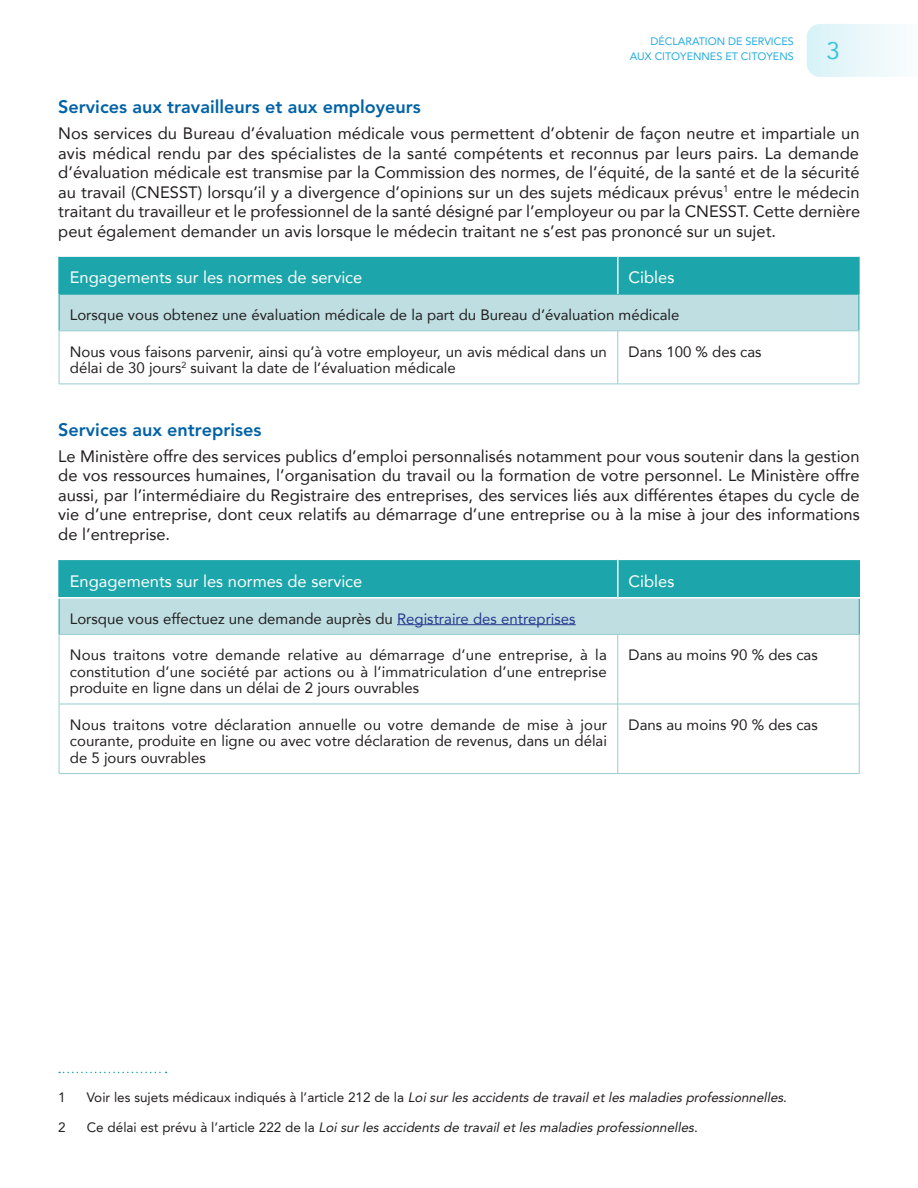
<style>
.page{position:relative;width:918px;height:1188px;background:#fff}
.page>*{position:absolute;margin:0;border:0;box-sizing:border-box;transform-origin:0 0}
.t1{font:24px "Avenir";color:#3cc3de}
.t2{font:800 18px "Avenir LT Std";color:#0062a5}
.t3{font:16.5px/19.5px "Avenir";color:#231f20;text-align:justify}
.t4{font:16.5px "Avenir";color:#fff}
.t5{font:15px/16.5px "Avenir";color:#231f20;text-align:justify}
.footnote{font:italic 13.5px "Avenir LT Std";color:#231f20}
.footnote-2{font:13.5px "Avenir LT Std";color:#231f20}
.t6{font:10.8px/14.9px "Avenir";color:#24aae1;text-align:right}
.s1{color:#283890}
.s2{font-style:normal}
</style>
<div class="page">
<svg style="left:807px;top:24px;width:91px;height:53px"></svg>
<div style="left:60px;top:257px;width:798px;height:37px;background:#1ca6ab"></div>
<div style="left:59px;top:294px;width:800px;height:37px;background:#bedee1"></div>
<svg style="left:60px;top:332px;width:799px;height:52px"></svg>
<hr style="left:58px;top:257px;width:2px;height:37px;background:#1ca6ab">
<hr style="left:858px;top:257px;width:2px;height:37px;background:#1ca6ab">
<hr style="left:59px;top:331px;width:1px;height:53px;background:#96ccd0">
<hr style="left:618px;top:331px;width:1px;height:53px;background:#96ccd0">
<hr style="left:859px;top:331px;width:1px;height:53px;background:#96ccd0">
<hr style="left:59px;top:384px;width:559px;height:1px;background:#96ccd0">
<hr style="left:618px;top:384px;width:241px;height:1px;background:#96ccd0">
<hr style="left:59px;top:294px;width:559px;height:1px;background:#1ca6ab">
<hr style="left:59px;top:294px;width:1px;height:37px;background:#1ca6ab">
<hr style="left:618px;top:294px;width:241px;height:1px;background:#1ca6ab">
<hr style="left:859px;top:294px;width:1px;height:37px;background:#1ca6ab">
<hr style="left:59px;top:331px;width:559px;height:1px;background:#96ccd0">
<hr style="left:618px;top:331px;width:241px;height:1px;background:#96ccd0">
<hr style="left:617px;top:257px;width:2px;height:37px;background:#fff">
<div style="left:59px;top:559px;width:559px;height:39px;background:#1ca6ab"></div>
<div style="left:618px;top:559px;width:241px;height:39px;background:#1ca6ab"></div>
<div style="left:59px;top:598px;width:800px;height:36px;background:#bedee1"></div>
<svg style="left:60px;top:635px;width:799px;height:69px"></svg>
<hr style="left:59px;top:634px;width:559px;height:1px;background:#96ccd0">
<hr style="left:59px;top:635px;width:1px;height:69px;background:#96ccd0">
<hr style="left:618px;top:634px;width:241px;height:1px;background:#96ccd0">
<hr style="left:618px;top:635px;width:1px;height:69px;background:#96ccd0">
<hr style="left:859px;top:635px;width:1px;height:69px;background:#96ccd0">
<hr style="left:59px;top:704px;width:559px;height:1px;background:#96ccd0">
<hr style="left:59px;top:704px;width:1px;height:69px;background:#96ccd0">
<hr style="left:618px;top:704px;width:241px;height:1px;background:#96ccd0">
<hr style="left:618px;top:704px;width:1px;height:69px;background:#96ccd0">
<hr style="left:859px;top:704px;width:1px;height:69px;background:#96ccd0">
<hr style="left:59px;top:773px;width:559px;height:1px;background:#96ccd0">
<hr style="left:618px;top:773px;width:241px;height:1px;background:#96ccd0">
<hr style="left:59px;top:599px;width:1px;height:35px;background:#1ca6ab">
<hr style="left:859px;top:599px;width:1px;height:35px;background:#1ca6ab">
<hr style="left:617px;top:560px;width:2px;height:37px;background:#fff">
<hr style="left:859px;top:560px;width:1px;height:37px;background:#1ca6ab">
<hr style="left:58px;top:597px;width:560px;height:2px;background:#fff">
<hr style="left:618px;top:597px;width:242px;height:2px;background:#fff">
<hr style="left:58px;top:559px;width:560px;height:1px;background:#fff">
<hr style="left:618px;top:559px;width:242px;height:1px;background:#fff">
<hr style="left:58px;top:560px;width:2px;height:37px;background:#1ca6ab">
<hr style="left:397px;top:624px;width:179px;height:1px;background:#283890">
<svg style="left:59px;top:1072px;width:108px;height:1px"></svg>
<p class="t6" style="left:630px;top:34px;width:166px">DÉCLARATION DE SERVICES<br>AUX CITOYENNES ET CITOYENS</p>
<h1 class="t1" style="left:826px;top:32px;width:15px">3</h1>
<h4 class="t2" style="left:58px;top:96px;width:364px">Services aux travailleurs et aux employeurs</h4>
<p class="t3" style="left:58px;top:123px;width:803px">Nos services du Bureau d’évaluation médicale vous permettent d’obtenir de façon neutre et impartiale un avis médical rendu par des spécialistes de la santé compétents et reconnus par leurs pairs. La demande d’évaluation médicale est transmise par la Commission des normes, de l’équité, de la santé et de la sécurité au travail (CNESST) lorsqu’il y a divergence d’opinions sur un des sujets médicaux prévus<sup>1</sup> entre le médecin traitant du travailleur et le professionnel de la santé désigné par l’employeur ou par la CNESST. Cette dernière peut également demander un avis lorsque le médecin traitant ne s’est pas prononcé sur un sujet.</p>
<p class="t4" style="left:70px;top:264px;width:294px">Engagements sur les normes de service</p>
<p class="t4" style="left:629px;top:264px;width:47px">Cibles</p>
<p class="t5" style="left:70px;top:306px;width:611px">Lorsque vous obtenez une évaluation médicale de la part du Bureau d’évaluation médicale</p>
<p class="t5" style="left:70px;top:343px;width:539px">Nous vous faisons parvenir, ainsi qu’à votre employeur, un avis médical dans un délai de 30 jours<sup>2</sup> suivant la date de l’évaluation médicale</p>
<p class="t5" style="left:629px;top:343px;width:135px">Dans 100 % des cas</p>
<h4 class="t2" style="left:58px;top:419px;width:205px">Services aux entreprises</h4>
<p class="t3" style="left:58px;top:446px;width:803px">Le Ministère offre des services publics d’emploi personnalisés notamment pour vous soutenir dans la gestion de vos ressources humaines, l’organisation du travail ou la formation de votre personnel. Le Ministère offre aussi, par l’intermédiaire du Registraire des entreprises, des services liés aux différentes étapes du cycle de vie d’une entreprise, dont ceux relatifs au démarrage d’une entreprise ou à la mise à jour des informations de l’entreprise.</p>
<p class="t4" style="left:70px;top:568px;width:294px">Engagements sur les normes de service</p>
<p class="t4" style="left:629px;top:568px;width:47px">Cibles</p>
<p class="t5" style="left:70px;top:610px;width:507px">Lorsque vous effectuez une demande auprès du <span class="s1">Registraire des entreprises</span></p>
<p class="t5" style="left:70px;top:646px;width:539px">Nous traitons votre demande relative au démarrage d’une entreprise, à la constitution d’une société par actions ou à l’immatriculation d’une entreprise produite en ligne dans un délai de 2 jours ouvrables</p>
<p class="t5" style="left:629px;top:646px;width:191px">Dans au moins 90 % des cas</p>
<p class="t5" style="left:70px;top:716px;width:539px">Nous traitons votre déclaration annuelle ou votre demande de mise à jour courante, produite en ligne ou avec votre déclaration de revenus, dans un délai de 5 jours ouvrables</p>
<p class="t5" style="left:629px;top:716px;width:191px">Dans au moins 90 % des cas</p>
<p class="footnote-2" style="left:58px;top:1090px;width:9px">1</p>
<p class="footnote" style="left:87px;top:1090px;width:702px"><span class="s2">Vo i r l e s s uj ets m é d i ca u x i n d i q u é s à l ’ a rt i c l e 2 1 2 d e l a</span> Loi sur les accidents de travail et les maladies professionnelles<span class="s2">.</span></p>
<p class="footnote-2" style="left:58px;top:1119px;width:9px">2</p>
<p class="footnote" style="left:87px;top:1119px;width:612px"><span class="s2">C e d é l a i e st p ré v u à l ’ a rt i c l e 2 2 2 d e l a</span> Loi sur les accidents de travail et les maladies professionnelles<span class="s2">.</span></p>
</div>
